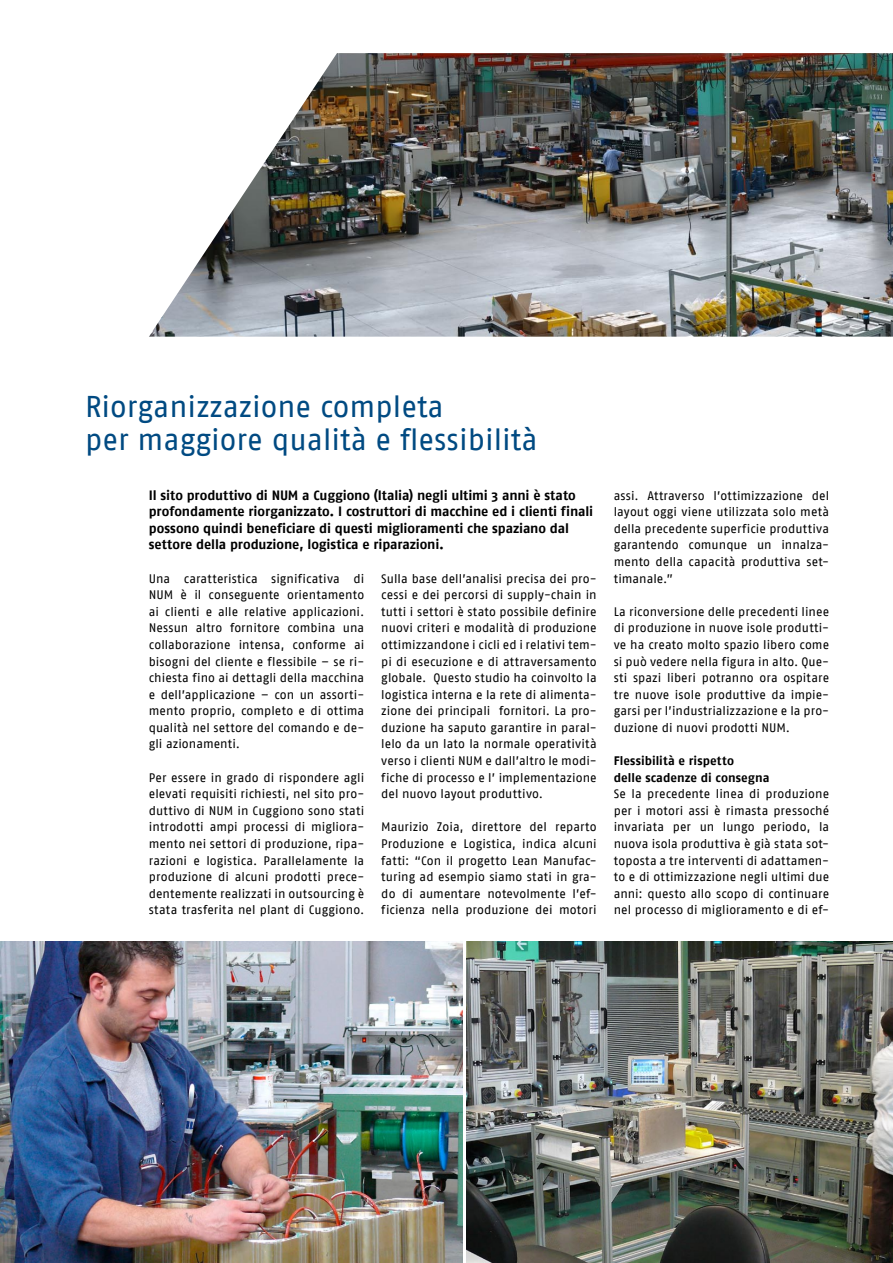
<style>
.page{position:relative;width:893px;height:1263px;background:#fff}
.page>*{position:absolute;margin:0;border:0;box-sizing:border-box;transform-origin:0 0}
.t1{font:30px/33.2px "Fago No";color:#004a82}
.t2{font:700 13.5px/16.6px "Fago No";letter-spacing:-.005em;color:#000}
.t3{font:12.3px/16.6px "Fago No";letter-spacing:.005em;color:#000;text-align:justify}
.t4{font:700 12.3px/16.6px "Fago No";letter-spacing:.005em;color:#000}
</style>
<div class="page">
<img style="left:149px;top:53px;width:744px;height:284px">
<img style="left:0;top:941px;width:463px;height:322px">
<img style="left:467px;top:941px;width:426px;height:322px">
<h1 class="t1" style="left:85px;top:389px;width:454px">Riorganizzazione completa<br>per maggiore qualità e flessibilità</h1>
<p class="t2" style="left:149px;top:486px;width:446px">Il sito produttivo di NUM a Cuggiono (Italia) negli ultimi 3 anni è stato profondamente riorganizzato. I costruttori di macchine ed i clienti finali possono quindi beneficiare di questi miglioramenti che spaziano dal settore della produzione, logistica e riparazioni.</p>
<p class="t3" style="left:149px;top:570px;width:217px">Una caratteristica significativa di NUM è il conseguente orientamento ai clienti e alle relative applicazioni.<br>Nessun altro fornitore combina una collaborazione intensa, conforme ai bisogni del cliente e flessibile – se ri&shy;chiesta fino ai dettagli della macchina e dell’applicazione – con un assorti&shy;mento proprio, completo e di ottima qualità nel settore del comando e de&shy;gli azionamenti.</p>
<p class="t3" style="left:149px;top:769px;width:217px">Per essere in grado di rispondere agli elevati requisiti richiesti, nel sito pro&shy;duttivo di NUM in Cuggiono sono stati introdotti ampi processi di migliora&shy;mento nei settori di produzione, ripa&shy;razioni e logistica. Parallelamente la produzione di alcuni prodotti prece&shy;dentemente realizzati in outsourcing è stata trasferita nel plant di Cuggiono.</p>
<p class="t3" style="left:381px;top:570px;width:217px">Sulla base dell’analisi precisa dei pro&shy;cessi e dei percorsi di supply-chain in tutti i settori è stato possibile definire nuovi criteri e modalità di produzione ottimizzandone i cicli ed i relativi tem&shy;pi di esecuzione e di attraversamento globale. Questo studio ha coinvolto la logistica interna e la rete di alimenta&shy;zione dei principali fornitori. La pro&shy;duzione ha saputo garantire in paral&shy;lelo da un lato la normale operatività verso i clienti NUM e dall’altro le modi&shy;fiche di processo e l’ implementazione del nuovo layout produttivo.</p>
<p class="t3" style="left:381px;top:819px;width:217px">Maurizio Zoia, direttore del reparto Produzione e Logistica, indica alcuni fatti: “Con il progetto Lean Manufac&shy;turing ad esempio siamo stati in gra&shy;do di aumentare notevolmente l’ef&shy;ficienza nella produzione dei motori</p>
<p class="t3" style="left:614px;top:487px;width:217px">assi. Attraverso l’ottimizzazione del layout oggi viene utilizzata solo metà della precedente superficie produttiva garantendo comunque un innalza&shy;mento della capacità produttiva set&shy;timanale.”</p>
<p class="t3" style="left:614px;top:603px;width:217px">La riconversione delle precedenti linee di produzione in nuove isole produtti&shy;ve ha creato molto spazio libero come si può vedere nella figura in alto. Que&shy;sti spazi liberi potranno ora ospitare tre nuove isole produttive da impie&shy;garsi per l’industrializzazione e la pro&shy;duzione di nuovi prodotti NUM.</p>
<p class="t4" style="left:614px;top:752px;width:157px">Flessibilità e rispetto<br>delle scadenze di consegna</p>
<p class="t3" style="left:614px;top:785px;width:217px">Se la precedente linea di produzione per i motori assi è rimasta pressoché invariata per un lungo periodo, la nuova isola produttiva è già stata sot&shy;toposta a tre interventi di adattamen&shy;to e di ottimizzazione negli ultimi due anni: questo allo scopo di continuare nel processo di miglioramento e di ef-</p>
</div>
